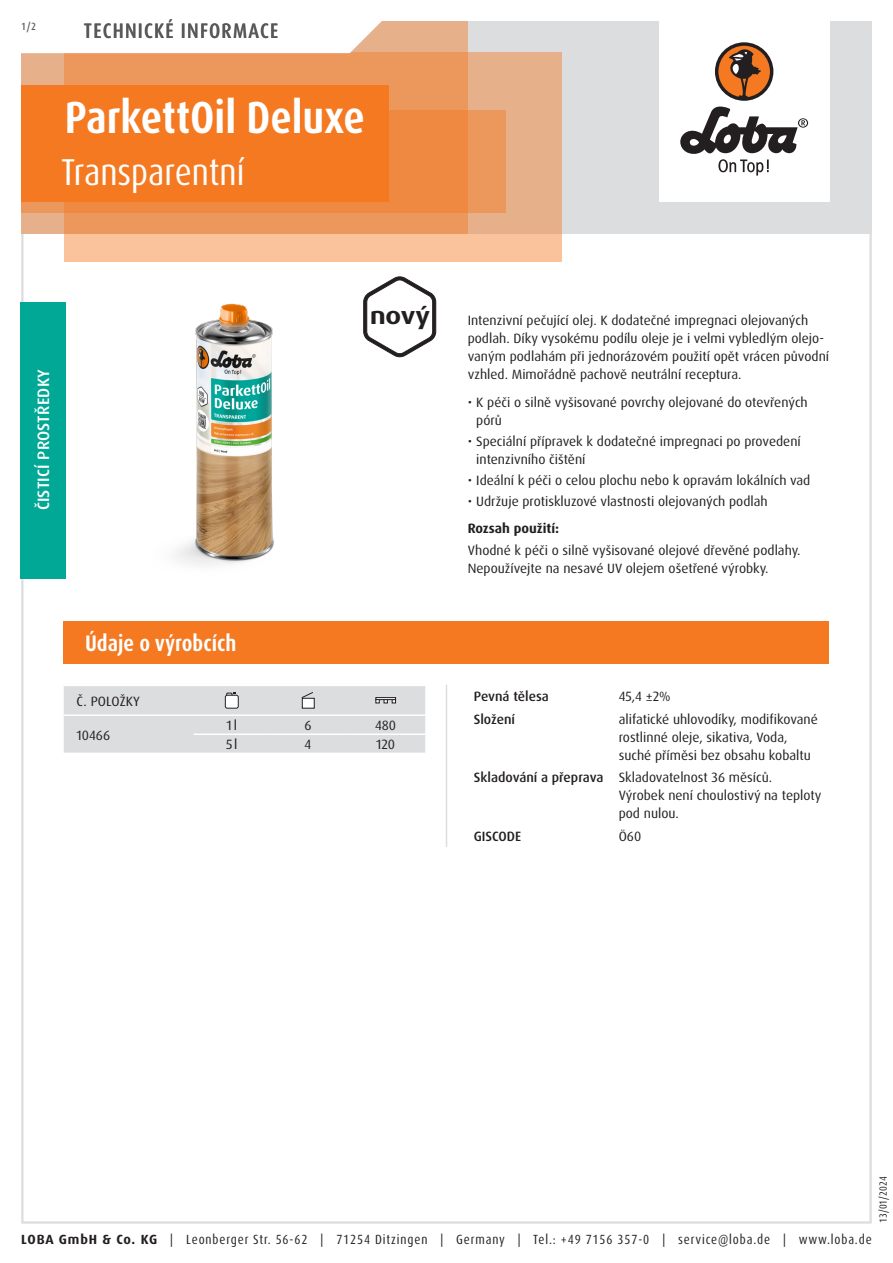
<style>
.page{position:relative;width:893px;height:1263px;background:#fff}
.page>*{position:absolute;margin:0;border:0;box-sizing:border-box;transform-origin:0 0}
.Produktname_weiss{font:700 condensed 45px "Dax Pro";color:#fff}
.Variante_weiss{font:condensed 37.5px "Dax Pro";color:#fff}
.Logos_Hinweis_Neuheit{font:700 expanded 24px "Dax Pro";color:#231f20}
.Abschnitt{font:700 condensed 22.5px "Dax Pro";color:#fff}
.TI{font:500 condensed 21px "Dax Pro";letter-spacing:.06em;color:#57585a}
.Produktart_Reinigung-Pflege{font:500 16.5px "Dax Pro";letter-spacing:.01em;color:#fff}
.Text{font:13.5px/18px "Dax Pro";color:#231f20}
.Text_ohne_Silbentrennung{font:13.5px/18px "Dax Pro";color:#231f20}
.Text_Medium{font:500 13.5px "Dax Pro";color:#231f20}
.Text_Bold{font:700 13.5px "Dax Pro";color:#231f20}
.Text_zentriert{font:13.5px "Dax Pro";color:#231f20}
.Text_Großbuchstaben{font:13.5px "Dax Pro";letter-spacing:.01em;color:#231f20}
.t1{font:condensed 13.35px "Dax Pro";letter-spacing:.065em;color:#231f20}
.t2{font:condensed 10.5px "Dax Pro";color:#231f20}
.t3{font:500 condensed 10.5px "Dax Pro";color:#57585a}
.s1{font-weight:700;font-stretch:normal}
</style>
<div class="page">
<hr style="left:446px;top:685px;width:1px;height:162px;background:#dcdddf">
<svg style="left:64px;top:686px;width:361px;height:67px;background:#dcdddf"></svg>
<div style="left:375px;top:697px;width:21px;height:3px;border:1px solid #231f20"></div>
<div style="left:64px;top:621px;width:765px;height:42px;background:#f47921"></div>
<img style="left:174px;top:303px;width:228px;height:262px">
<div style="left:20px;top:302px;width:46px;height:276px;background:#00a895"></div>
<div style="left:21px;top:21px;width:851px;height:213px;background:#dcdddf"></div>
<div style="left:659px;top:0;width:170px;height:202px;background:#fff"></div>
<svg style="left:680px;top:106px;width:128px;height:70px"></svg>
<div style="left:715px;top:42px;width:58px;height:59px;background:#231f20;border-radius:50%"></div>
<svg style="left:718px;top:45px;width:52px;height:52px"></svg>
<div style="left:64px;top:52px;width:497px;height:209px;background:linear-gradient(to right,#fec79f,#efb992)"></div>
<div style="left:21px;top:111px;width:485px;height:102px;background:#ec975b"></div>
<svg style="left:21px;top:21px;width:447px;height:213px;background:#ec9457"></svg>
<svg style="left:21px;top:21px;width:411px;height:34px;background:#faede4"></svg>
<div style="left:21px;top:85px;width:368px;height:117px;background:#f47921"></div>
<svg style="left:363px;top:276px;width:73px;height:81px"></svg>
<p class="t3" style="left:21px;top:19px;width:16px">1/2</p>
<p class="TI" style="left:84px;top:17px;width:196px">TECHNICKÉ INFORMACE</p>
<p class="Produktname_weiss" style="left:65px;top:89px;width:302px">ParkettOil Deluxe</p>
<p class="Variante_weiss" style="left:61px;top:148px;width:185px">Transparentní</p>
<p class="Produktart_Reinigung-Pflege" style="left:33px;top:510px;width:143px;rotate:-90deg">ČISTICÍ PROSTŘEDKY</p>
<p class="Logos_Hinweis_Neuheit" style="left:370px;top:300px;width:62px">nový</p>
<p class="Abschnitt" style="left:85px;top:629px;width:153px">Údaje o výrobcích</p>
<p class="Text_Großbuchstaben" style="left:77px;top:692px;width:65px">Č. POLOŽKY</p>
<p class="Text" style="left:77px;top:726px;width:35px">10466</p>
<p class="Text_zentriert" style="left:227px;top:717px;width:12px">1l</p>
<p class="Text_zentriert" style="left:304px;top:717px;width:9px">6</p>
<p class="Text_zentriert" style="left:375px;top:717px;width:22px">480</p>
<p class="Text_zentriert" style="left:226px;top:736px;width:13px">5l</p>
<p class="Text_zentriert" style="left:305px;top:736px;width:8px">4</p>
<p class="Text_zentriert" style="left:376px;top:736px;width:21px">120</p>
<p class="Text" style="left:468px;top:312px;width:363px">Intenzivní pečující olej. K dodatečné impregnaci olejovaných podlah. Díky vysokému podílu oleje je i velmi vybledlým olejo&shy;vaným podlahám při jednorázovém použití opět vrácen původní vzhled. Mimořádně pachově neutrální receptura.</p>
<p class="Text" style="left:476px;top:393px;width:333px;text-indent:-9px">• K péči o silně vyšisované povrchy olejované do otevřených pórů</p>
<p class="Text" style="left:476px;top:432px;width:326px;text-indent:-9px">• Speciální přípravek k dodatečné impregnaci po provedení intenzivního čištění</p>
<p class="Text" style="left:468px;top:471px;width:344px">• Ideální k péči o celou plochu nebo k opravám lokálních vad</p>
<p class="Text" style="left:468px;top:492px;width:302px">• Udržuje protiskluzové vlastnosti olejovaných podlah</p>
<p class="Text_Bold" style="left:468px;top:520px;width:93px">Rozsah použití:</p>
<p class="Text" style="left:468px;top:541px;width:334px">Vhodné k péči o silně vyšisované olejové dřevěné podlahy.<br>Nepoužívejte na nesavé UV olejem ošetřené výrobky.</p>
<p class="Text_Medium" style="left:474px;top:688px;width:77px">Pevná tělesa</p>
<p class="Text_ohne_Silbentrennung" style="left:619px;top:688px;width:54px">45,4 ±2%</p>
<p class="Text_Medium" style="left:474px;top:710px;width:43px">Složení</p>
<p class="Text_ohne_Silbentrennung" style="left:619px;top:710px;width:201px">alifatické uhlovodíky, modifikované rostlinné oleje, sikativa, Voda, suché příměsi bez obsahu kobaltu</p>
<p class="Text_Medium" style="left:474px;top:769px;width:131px">Skladování a přeprava</p>
<p class="Text_ohne_Silbentrennung" style="left:619px;top:769px;width:155px">Skladovatelnost 36 měsíců.</p>
<p class="Text_ohne_Silbentrennung" style="left:619px;top:787px;width:204px">Výrobek není choulostivý na teploty pod nulou.</p>
<p class="Text_Medium" style="left:474px;top:828px;width:49px">GISCODE</p>
<p class="Text_ohne_Silbentrennung" style="left:619px;top:827px;width:24px">Ö60</p>
<p class="t2" style="left:876px;top:1222px;width:48px;rotate:-90deg">13/01/2024</p>
<p class="t1" style="left:21px;top:1230px;width:852px"><span class="s1">LOBA GmbH &amp; Co. KG</span> | Leonberger Str. 56-62 | 71254 Ditzingen | Germany | Tel.: +49 7156 357-0 | service@loba.de | www.loba.de</p>
</div>
